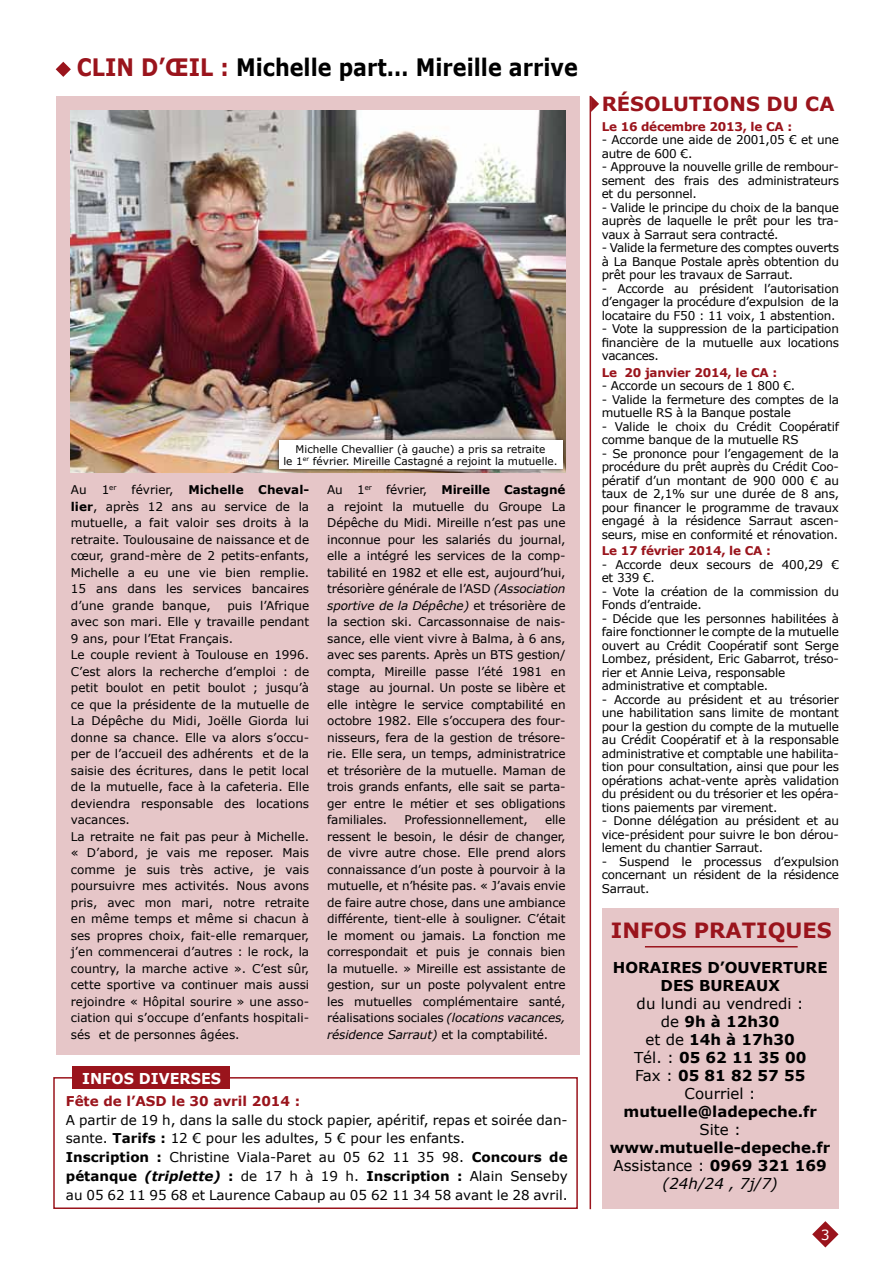
<style>
.page{position:relative;width:893px;height:1263px;background:#fff}
.page>*{position:absolute;margin:0;border:0;box-sizing:border-box;transform-origin:0 0}
.t1{font:700 24px "Verdana";color:#000;scale:.87 1}
.t2{font:700 21px "Verdana";color:#9a141c}
.t3{font:700 19.5px "Verdana";color:#9a141c}
.t4{font:700 15px/18px "Verdana";color:#000;text-align:center}
.t5{font:15px/18px "Verdana";color:#000;text-align:center}
.t6{font:700 15px "Verdana";color:#fff;scale:.96 1}
.t7{font:13.95px "Verdana";color:#fff}
.t8{font:13.5px/18.8px "Verdana";color:#000}
.t9{font:700 13.5px "Verdana";color:#9a141c}
.t10{font:12px/16.5px "Verdana";letter-spacing:-.02em;color:#000;text-align:justify}
.t11{font:12px/16.5px "Verdana";color:#000}
.t12{font:700 12px "Verdana";letter-spacing:-.02em;color:#9a141c}
.t13{font:10.5px/12px "Verdana";color:#000;text-align:center}
.t14{font:7.05px "Verdana";color:#000}
.s1{color:#9a141c}
.s2{font-size:12px}
.s3{font-weight:700}
.s4{font-style:italic}
.s5{font-weight:700;font-style:italic}
.s6{font-weight:400}
.s7{font-weight:400;font-style:italic}
</style>
<div class="page">
<svg style="left:812px;top:1221px;width:26px;height:26px"></svg>
<svg style="left:56px;top:62px;width:15px;height:15px"></svg>
<svg style="left:591px;top:96px;width:8px;height:16px"></svg>
<div style="left:56px;top:96px;width:524px;height:958px;background:#e6c6c8"></div>
<div style="left:603px;top:908px;width:236px;height:301px;background:#e6c6c8"></div>
<hr style="left:645px;top:946px;width:153px;height:1px;background:#9a141c">
<img style="left:71px;top:111px;width:495px;height:362px">
<hr style="left:590px;top:96px;width:1px;height:1113px;background:#9a141c">
<div style="left:53px;top:1077px;width:525px;height:132px;border:2px solid #9a141c"></div>
<div style="left:72px;top:1066px;width:158px;height:23px;background:#9a141c"></div>
<div style="left:274px;top:436px;width:293px;height:38px;background:#000;opacity:.75"></div>
<div style="left:279px;top:441px;width:283px;height:28px;background:#fff"></div>
<h1 class="t1" style="left:77px;top:51px;width:577px"><span class="s1">CLIN D’ŒIL :</span> Michelle part… Mireille arrive</h1>
<p class="t13" style="left:283px;top:443px;width:276px">Michelle Chevallier (à gauche) a pris sa retraite<br>le 1<sup>er</sup> février. Mireille Castagné a rejoint la mutuelle.</p>
<p class="t10" style="left:71px;top:481px;width:17px">Au</p>
<p class="t14" style="left:102px;top:483px;width:16px"><span class="s2">1</span>er</p>
<p class="t11" style="left:132px;top:481px;width:43px">février,</p>
<p class="t10" style="left:71px;top:481px;width:240px;text-indent:118px"><span class="s3">Michelle Cheval&shy;lier</span>, après 12 ans au service de la mutuelle, a fait valoir ses droits à la retraite. Toulousaine de naissance et de cœur, grand-mère de 2 petits-enfants, Michelle a eu une vie bien remplie.<br>15 ans dans les services bancaires d’une grande banque,</p>
<p class="t11" style="left:71px;top:597px;width:240px;text-indent:157px">puis l’Afrique avec son mari. Elle y travaille pendant 9 ans, pour l’Etat Français.<br>Le couple revient à Toulouse en 1996.<br>C’est alors la recherche d’emploi : de petit boulot en petit boulot ; jusqu’à ce que la présidente de la mutuelle de La Dépêche du Midi, Joëlle Giorda lui donne sa chance. Elle va alors s’occu&shy;per de l’accueil des adhérents et de la saisie des écritures, dans le petit local de la mutuelle, face à la cafeteria. Elle deviendra responsable des locations vacances.<br>La retraite ne fait pas peur à Michelle. « D’abord, je vais me reposer. Mais comme je suis très active, je vais poursuivre mes activités. Nous avons pris, avec mon mari, notre retraite en même temps et même si chacun à ses propres choix, fait-elle remarquer, j’en commencerai d’autres : le rock, la country, la marche active ». C’est sûr, cette sportive va continuer mais aussi rejoindre « Hôpital sourire » une asso&shy;ciation qui s’occupe d’enfants hospitali&shy;sés et de personnes âgées.</p>
<p class="t6" style="left:82px;top:1067px;width:71px">Infos diverses</p>
<p class="t10" style="left:327px;top:481px;width:240px">Au 1<sup>er</sup> février, <span class="s3">Mireille Castagné </span>a rejoint la mutuelle du Groupe La Dépêche du Midi. Mireille n’est pas une inconnue pour les salariés du journal, elle a intégré les services de la comp&shy;tabilité en 1982 et elle est, aujourd’hui, trésorière générale de l’ASD <span class="s4">(Association sportive de la Dépêche)</span> et trésorière de la section ski. Carcassonnaise de nais&shy;sance, elle vient vivre à Balma, à 6 ans, avec ses parents. Après un BTS gestion/ compta, Mireille passe l’été 1981 en stage au journal. U n poste se libère et elle intègre le service comptabilité en octobre 1982. Elle s’occupera des four&shy;nisseurs, fera de la gestion de trésore&shy;rie. Elle sera, un temps, administratrice et trésorière de la mutuelle. Maman de trois grands enfants, elle sait se parta&shy;ger entre le métier et ses obligations familiales.</p>
<p class="t10" style="left:404px;top:811px;width:125px">Professionnellement,</p>
<p class="t10" style="left:327px;top:811px;width:240px;text-indent:218px">elle ressent le besoin, le désir de changer, de vivre autre chose. Elle prend alors connaissance d’un poste à pourvoir à la mutuelle, et n’hésite pas. « J’avais envie de faire autre chose, dans une ambiance différente, tient-elle à souligner. C’était le moment ou jamais. La fonction me correspondait et puis je connais bien la mutuelle. » Mireille est assistante de gestion, sur un poste polyvalent entre les mutuelles complémentaire santé, réalisations sociales <span class="s4">(locations vacances, résidence Sarraut)</span> et la comptabilité.</p>
<p class="t9" style="left:66px;top:1091px;width:236px">Fête de l’ASD le 30 avril 2014 :</p>
<p class="t8" style="left:66px;top:1110px;width:503px">A partir de 19 h, dans la salle du stock papier, apéritif, repas et soirée dan&shy;sante. <span class="s3">Tarifs :</span> 12 € pour les adultes, 5 € pour les enfants.<br><span class="s3">Inscription :</span> Christine Viala-Paret au 05 62 11 35 98. <span class="s3">Concours de pétanque</span> <span class="s5">(triplette)</span> <span class="s3">:</span> de 17 h à 19 h. <span class="s3">Inscription :</span> Alain Senseby au 05 62 11 95 68 et Laurence Cabaup au 05 62 11 34 58 avant le 28 avril.</p>
<h3 class="t3" style="left:602px;top:90px;width:234px">RéSOLUTIONS DU CA</h3>
<p class="t12" style="left:602px;top:118px;width:192px">Le 16 décembre 2013, le CA :</p>
<p class="t10" style="left:602px;top:133px;width:239px;line-height:13.5px">- Accorde une aide de 2001,05 € et une autre de 600 €.</p>
<p class="t10" style="left:602px;top:160px;width:239px;line-height:13.5px">- Approuve la nouvelle grille de rembour&shy;sement des frais des administrateurs et du personnel.</p>
<p class="t10" style="left:602px;top:200px;width:239px;line-height:13.5px">- Valide le principe du choix de la banque auprès de laquelle le prêt pour les tra&shy;vaux à Sarraut sera contracté.</p>
<p class="t10" style="left:602px;top:241px;width:239px;line-height:13.5px">- Valide la fermeture des comptes ouverts à La Banque Postale après obtention du prêt pour les travaux de Sarraut.</p>
<p class="t10" style="left:602px;top:281px;width:239px;line-height:13.5px">- Accorde au président l’autorisation d’engager la procédure d’expulsion de la locataire du F50 : 11 voix, 1 abstention.</p>
<p class="t10" style="left:602px;top:322px;width:239px;line-height:13.5px">- Vote la suppression de la participation financière de la mutuelle aux locations vacances.</p>
<p class="t12" style="left:602px;top:364px;width:177px">Le 20 janvier 2014, le CA :</p>
<p class="t10" style="left:602px;top:377px;width:195px">- Accorde un secours de 1 800 €.</p>
<p class="t10" style="left:602px;top:392px;width:239px;line-height:13.5px">- Valide la fermeture des comptes de la mutuelle RS à la Banque postale</p>
<p class="t10" style="left:602px;top:419px;width:239px;line-height:13.5px">- Valide le choix du Crédit Coopératif comme banque de la mutuelle RS</p>
<p class="t10" style="left:602px;top:446px;width:239px;line-height:13.5px">- Se prononce pour l’engagement de la procédure du prêt auprès du Crédit Coo&shy;pératif d’un montant de 900 000 € au taux de 2,1% sur une durée de 8 ans, pour financer le programme de travaux engagé à la résidence Sarraut ascen&shy;seurs, mise en conformité et rénovation.</p>
<p class="t12" style="left:602px;top:542px;width:171px">Le 17 février 2014, le CA :</p>
<p class="t10" style="left:602px;top:557px;width:239px;line-height:13.5px">- Accorde deux secours de 400,29 € et 339 €.</p>
<p class="t10" style="left:602px;top:584px;width:239px;line-height:13.5px">- Vote la création de la commission du<br>Fonds d’entraide.</p>
<p class="t10" style="left:602px;top:611px;width:239px;line-height:13.5px;text-align:left">- Décide que les personnes habilitées à faire fonctionner le compte de la mutuelle ouvert au Crédit Coopératif sont Serge Lombez, président, Eric Gabarrot, tréso&shy;rier et Annie Leiva, responsable administrative et comptable.</p>
<p class="t10" style="left:602px;top:692px;width:239px;line-height:13.5px">- Accorde au président et au trésorier une habilitation sans limite de montant pour la gestion du compte de la mutuelle au Crédit Coopératif et à la responsable administrative et comptable une habilita&shy;tion pour consultation, ainsi que pour les opérations achat-vente après validation du président ou du trésorier et les opéra&shy;tions paiements par virement.</p>
<p class="t10" style="left:602px;top:814px;width:239px;line-height:13.5px">- Donne délégation au président et au vice-président pour suivre le bon dérou&shy;lement du chantier Sarraut.</p>
<p class="t10" style="left:602px;top:854px;width:239px;line-height:13.5px">- Suspend le processus d’expulsion concernant un résident de la résidence Sarraut.</p>
<h2 class="t2" style="left:611px;top:915px;width:222px">INFOS PRATIQUES</h2>
<p class="t4" style="left:613px;top:958px;width:216px">HORAIRES D’OUVERTURE<br>DES BUREAUX</p>
<p class="t5" style="left:634px;top:995px;width:174px">du lundi au vendredi : de <span class="s3">9h à 12h30<br></span>et de <span class="s3">14h à 17h30<br></span>Tél. : <span class="s3">05 62 11 35 00<br></span>Fax : <span class="s3">05 81 82 57 55<br></span>Courriel :</p>
<p class="t4" style="left:623px;top:1102px;width:195px">mutuelle@ladepeche.fr</p>
<p class="t5" style="left:699px;top:1121px;width:43px">Site :</p>
<p class="t4" style="left:610px;top:1138px;width:222px">www.mutuelle-depeche.fr<br><span class="s6">Assistance :</span> 0969 321 169 <span class="s7">(24h/24 , 7j/7)</span></p>
<p class="t7" style="left:821px;top:1225px;width:10px">3</p>
</div>
